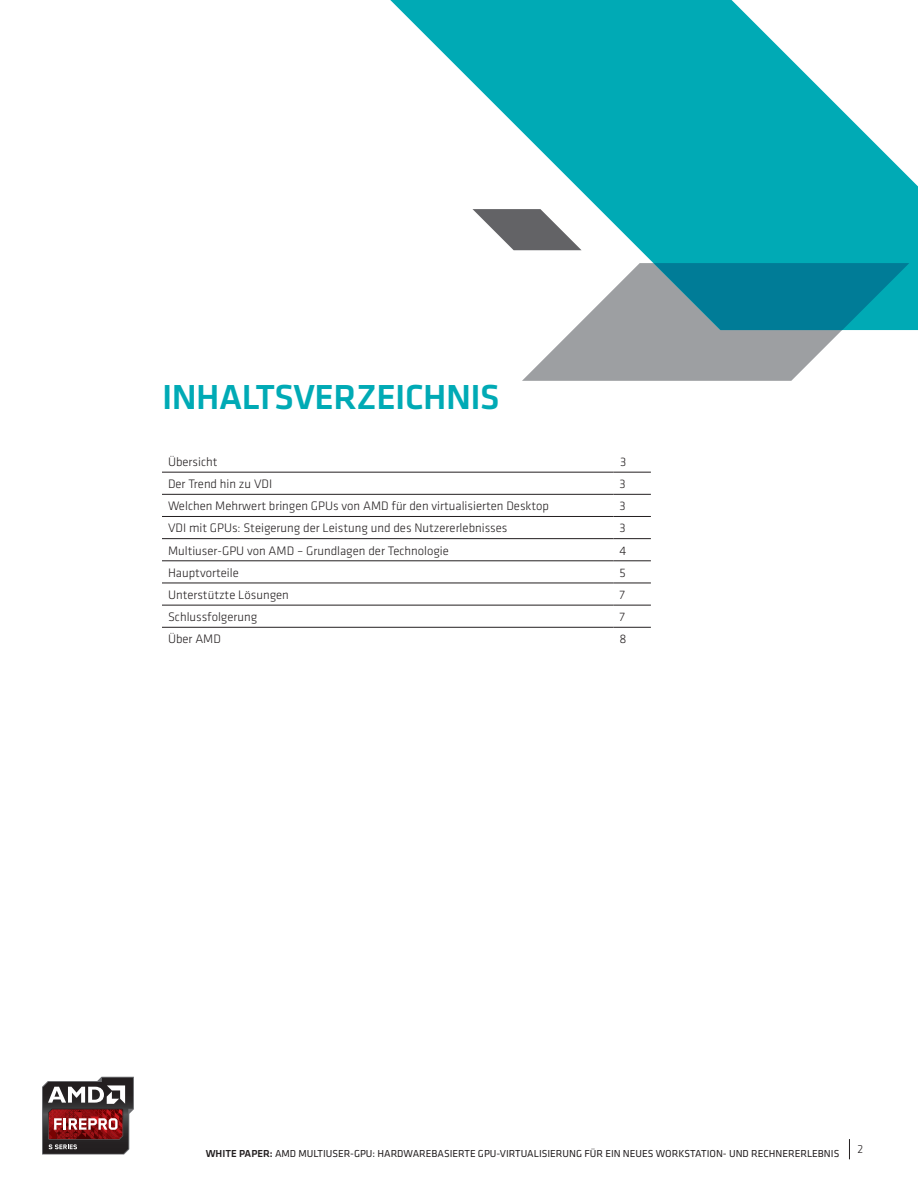
<style>
.page{position:relative;width:918px;height:1188px;background:#fff}
.page>*{position:absolute;margin:0;border:0;box-sizing:border-box;transform-origin:0 0}
.Body_Copy_Subhead{font:500 36px "Klavika";letter-spacing:-.015em;color:#00aab5}
.t1{font:300 12.75px "Klavika";color:#231f20}
.t2{font:300 12px "Klavika";color:#231f20}
.t3{font:10.5px "Klavika";color:#231f20}
.s1{font-weight:500}
</style>
<div class="page">
<svg style="left:42px;top:1077px;width:92px;height:78px"></svg>
<svg style="left:849px;top:1139px;width:1px;height:20px"></svg>
<svg style="left:522px;top:330px;width:387px;height:51px;fill:#9d9fa2"></svg>
<svg style="left:390px;top:0;width:528px;height:330px;fill:#00aab5"></svg>
<svg style="left:654px;top:263px;width:264px;height:67px;background:#14879d"></svg>
<svg style="left:472px;top:209px;width:110px;height:41px"></svg>
<hr style="left:162px;top:472px;width:451px;height:1px;background:#231f20">
<hr style="left:613px;top:472px;width:38px;height:1px;background:#231f20">
<hr style="left:162px;top:494px;width:451px;height:1px;background:#231f20">
<hr style="left:613px;top:494px;width:38px;height:1px;background:#231f20">
<hr style="left:162px;top:516px;width:451px;height:1px;background:#231f20">
<hr style="left:613px;top:516px;width:38px;height:1px;background:#231f20">
<hr style="left:162px;top:538px;width:451px;height:1px;background:#231f20">
<hr style="left:613px;top:538px;width:38px;height:1px;background:#231f20">
<hr style="left:162px;top:561px;width:451px;height:1px;background:#231f20">
<hr style="left:613px;top:561px;width:38px;height:1px;background:#231f20">
<hr style="left:162px;top:583px;width:451px;height:1px;background:#231f20">
<hr style="left:613px;top:583px;width:38px;height:1px;background:#231f20">
<hr style="left:162px;top:605px;width:451px;height:1px;background:#231f20">
<hr style="left:613px;top:605px;width:38px;height:1px;background:#231f20">
<hr style="left:162px;top:627px;width:451px;height:1px;background:#231f20">
<hr style="left:613px;top:627px;width:38px;height:1px;background:#231f20">
<p class="Body_Copy_Subhead" style="left:162px;top:373px;width:339px">INHALTSVERZEICHNIS</p>
<p class="t1" style="left:168px;top:454px;width:51px">Übersicht</p>
<p class="t1" style="left:620px;top:454px;width:8px">3</p>
<p class="t1" style="left:168px;top:476px;width:106px">Der Trend hin zu VDI</p>
<p class="t1" style="left:619px;top:476px;width:8px">3</p>
<p class="t1" style="left:168px;top:498px;width:383px">Welchen Mehrwert bringen GPUs von AMD für den virtualisierten Desktop</p>
<p class="t1" style="left:619px;top:498px;width:8px">3</p>
<p class="t1" style="left:168px;top:520px;width:341px">VDI mit GPUs: Steigerung der Leistung und des Nutzererlebnisses</p>
<p class="t1" style="left:619px;top:520px;width:8px">3</p>
<p class="t1" style="left:168px;top:543px;width:283px">Multiuser-GPU von AMD – Grundlagen der Technologie</p>
<p class="t1" style="left:619px;top:543px;width:8px">4</p>
<p class="t1" style="left:168px;top:565px;width:72px">Hauptvorteile</p>
<p class="t1" style="left:619px;top:565px;width:8px">5</p>
<p class="t1" style="left:168px;top:587px;width:122px">Unterstützte Lösungen</p>
<p class="t1" style="left:619px;top:587px;width:7px">7</p>
<p class="t1" style="left:168px;top:609px;width:91px">Schlussfolgerung</p>
<p class="t1" style="left:619px;top:609px;width:7px">7</p>
<p class="t1" style="left:168px;top:631px;width:54px">Über AMD</p>
<p class="t1" style="left:619px;top:631px;width:9px">8</p>
<p class="t3" style="left:206px;top:1147px;width:635px"><span class="s1">WHITE PAPER:</span> AMD MULTIUSER-GPU: HARDWAREBASIERTE GPU-VIRTUALISIERUNG FÜR EIN NEUES WORKSTATION- UND RECHNERERLEBNIS</p>
<p class="t2" style="left:857px;top:1142px;width:7px">2</p>
</div>
